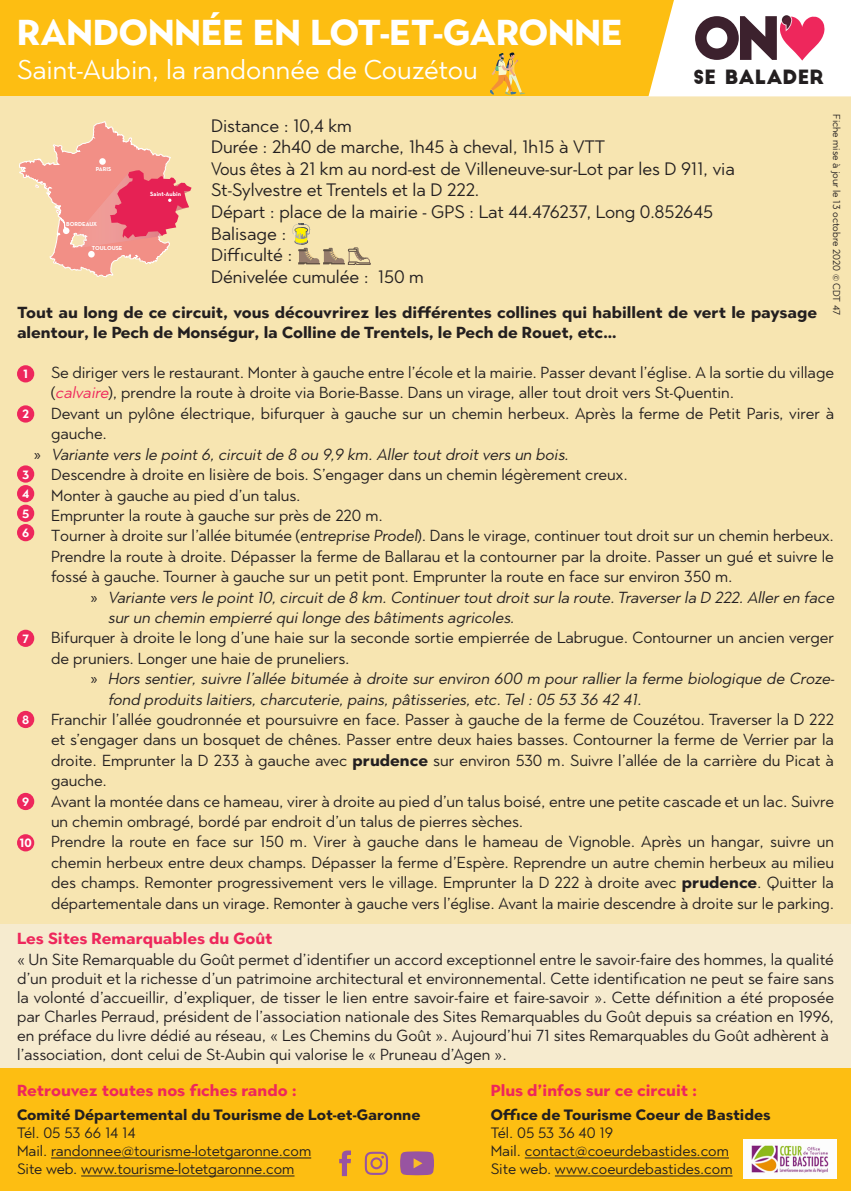
<style>
.page{position:relative;width:851px;height:1191px;background:#fff}
.page>*{position:absolute;margin:0;border:0;box-sizing:border-box;transform-origin:0 0}
.t1{font:700 36px "Town 80 Text";color:#fff}
.t2{font:27px "Town 80 Text";color:#fff}
.t3{font:19.2px "Big John";color:#231f20}
.t4{font:18px "Town 80 Text";color:#231f20}
.t5{font:18px "Town 80 Text";color:#231f20;scale:.94 1}
.t6{font:16px/20.4px "Town 80 Text";color:#231f20}
.t7{font:italic 16px/20.4px "Town 80 Text";color:#231f20}
.t8{font:700 16px/20px "Town 80 Text";color:#231f20}
.t9{font:700 16px "Town 80 Text";color:#ee275c}
.t10{font:15px "Town 80 Text";color:#231f20}
.t11{font:700 15px "Town 80 Text";color:#231f20}
.t12{font:700 12px "Town 80 Text";color:#fff}
.t13{font:10px "Town 80 Text";color:#231f20}
.t14{font:700 6.2px "Neutra Text";color:#fff}
.t15{font:700 5.8px "Neutra Text";color:#fff}
.s1{font-style:italic;color:#ee275c}
.s2{font-family:"Myriad Pro";font-style:normal}
.s3{font-weight:700}
</style>
<div class="page">
<div style="left:0;top:0;width:850px;height:96px;background:#fdbe12"></div>
<div style="left:0;top:1063px;width:850px;height:128px;background:#fdbe12"></div>
<div style="left:0;top:96px;width:850px;height:828px;background:#f7e5b1"></div>
<svg style="left:648px;top:0;width:202px;height:96px;background:#e5d1ca"></svg>
<svg style="left:490px;top:53px;width:35px;height:42px"></svg>
<svg style="left:19px;top:121px;width:172px;height:157px"></svg>
<div style="left:0;top:924px;width:850px;height:144px;background:#f6ebcf"></div>
<hr style="left:51px;top:1157px;width:260px;height:1px;background:#231f20">
<hr style="left:81px;top:1175px;width:213px;height:1px;background:#231f20">
<svg style="left:400px;top:1151px;width:34px;height:24px"></svg>
<svg style="left:339px;top:1150px;width:12px;height:26px"></svg>
<svg style="left:365px;top:1151px;width:23px;height:23px"></svg>
<div style="left:17px;top:365px;width:17px;height:17px;background:#ee275c;border-radius:50%"></div>
<div style="left:17px;top:405px;width:17px;height:17px;background:#ee275c;border-radius:50%"></div>
<div style="left:17px;top:465px;width:17px;height:17px;background:#ee275c;border-radius:50%"></div>
<div style="left:17px;top:485px;width:17px;height:17px;background:#ee275c;border-radius:50%"></div>
<div style="left:17px;top:504px;width:17px;height:18px;background:#ee275c;border-radius:50%"></div>
<div style="left:17px;top:524px;width:17px;height:17px;background:#ee275c;border-radius:50%"></div>
<svg style="left:292px;top:224px;width:78px;height:40px"></svg>
<div style="left:17px;top:629px;width:17px;height:18px;background:#ee275c;border-radius:50%"></div>
<div style="left:17px;top:711px;width:17px;height:17px;background:#ee275c;border-radius:50%"></div>
<div style="left:17px;top:834px;width:17px;height:17px;background:#ee275c;border-radius:50%"></div>
<div style="left:17px;top:793px;width:17px;height:17px;background:#ee275c;border-radius:50%"></div>
<hr style="left:524px;top:1157px;width:204px;height:1px;background:#231f20">
<hr style="left:555px;top:1175px;width:177px;height:1px;background:#231f20">
<img style="left:743px;top:1139px;width:93px;height:39px">
<p class="t1" style="left:17px;top:9px;width:607px">RANDONNÉE EN LOT-ET-GARONNE</p>
<p class="t2" style="left:17px;top:52px;width:462px">Saint-Aubin, la randonnée de Couzétou</p>
<p class="t3" style="left:693px;top:68px;width:132px">SE BALADER</p>
<p class="t13" style="left:842px;top:114px;width:203px;rotate:90deg">Fiche mise à jour le 13 octobre 2020 © CDT 47</p>
<p class="t4" style="left:211px;top:114px;width:142px">Distance : 10,4 km</p>
<p class="t4" style="left:211px;top:135px;width:395px">Durée : 2h40 de marche, 1h45 à cheval, 1h15 à VTT</p>
<p class="t5" style="left:211px;top:157px;width:558px">Vous êtes à 21 km au nord-est de Villeneuve-sur-Lot par les D 911, via</p>
<p class="t4" style="left:211px;top:179px;width:270px">St-Sylvestre et Trentels et la D 222.</p>
<p class="t4" style="left:211px;top:200px;width:503px">Départ : place de la mairie - GPS : Lat 44.476237, Long 0.852645</p>
<p class="t4" style="left:211px;top:222px;width:77px">Balisage :</p>
<p class="t4" style="left:211px;top:243px;width:83px">Difficulté :</p>
<p class="t4" style="left:211px;top:265px;width:214px">Dénivelée cumulée : 150 m</p>
<p class="t8" style="left:17px;top:302px;width:801px">Tout au long de ce circuit, vous découvrirez les différentes collines qui habillent de vert le paysage alentour, le Pech de Monségur, la Colline de Trentels, le Pech de Rouet, etc…</p>
<p class="t6" style="left:51px;top:362px;width:784px">Se diriger vers le restaurant. Monter à gauche entre l’école et la mairie. Passer devant l’église. A la sortie du village (<span class="s1">calvaire</span>), prendre la route à droite via Borie-Basse. Dans un virage, aller tout droit vers St-Quentin.</p>
<p class="t6" style="left:51px;top:403px;width:784px">Devant un pylône électrique, bifurquer à gauche sur un chemin herbeux. Après la ferme de Petit Paris, virer à gauche.</p>
<p class="t7" style="left:34px;top:444px;width:539px"><span class="s2">»</span> Variante vers le point6,circuitde 8 ou 9,9 km.Allertoutdroitvers un bois.</p>
<p class="t6" style="left:51px;top:464px;width:578px">Descendre à droite en lisière de bois. S’engager dans un chemin légèrement creux.</p>
<p class="t6" style="left:51px;top:484px;width:251px">Monter à gauche au pied d’un talus.</p>
<p class="t6" style="left:51px;top:505px;width:333px">Emprunter la route à gauche sur près de 220 m.</p>
<p class="t6" style="left:51px;top:525px;width:784px;text-align:justify">Tourner à droite sur l’allée bitumée (entreprise Prodel). Dans le virage, continuer tout droit sur un chemin herbeux.<br>Prendre la route à droite. Dépasser la ferme de Ballarau et la contourner par la droite. Passer un gué et suivre le fossé à gauche. Tourner à gauche sur un petit pont. Emprunter la route en face sur environ 350 m.</p>
<p class="t7" style="left:108px;top:586px;width:731px;text-indent:-17px"><span class="s2">»</span> Variante vers le point10,circuitde 8 km.Continuertoutdroitsurla route.Traverserla D 222.Alleren face surun chemin empierré quilonge des bâtiments agricoles.</p>
<p class="t6" style="left:51px;top:627px;width:784px">Bifurquer à droite le long d’une haie sur la seconde sortie empierrée de Labrugue. Contourner un ancien verger de pruniers. Longer une haie de pruneliers.</p>
<p class="t7" style="left:108px;top:668px;width:731px;text-indent:-17px"><span class="s2">»</span> Hors sentier, suivre l’allée bitumée à droite sur environ 600 m pour rallier la ferme biologique de Croze&shy;fond produits laitiers,charcuterie,pains,pâtisseries,etc.Tel:05 53 36 42 41.</p>
<p class="t6" style="left:51px;top:709px;width:784px;text-align:justify">Franchir l’allée goudronnée et poursuivre en face. Passer à gauche de la ferme de Couzétou. Traverser la D 222 et s’engager dans un bosquet de chênes. Passer entre deux haies basses. Contourner la ferme de Verrier par la droite. Emprunter la D 233 à gauche avec <span class="s3">prudence</span> sur environ 530 m. Suivre l’allée de la carrière du Picat à gauche.</p>
<p class="t6" style="left:51px;top:790px;width:784px">Avant la montée dans ce hameau, virer à droite au pied d’un talus boisé, entre une petite cascade et un lac. Suivre un chemin ombragé, bordé par endroit d’un talus de pierres sèches.</p>
<p class="t6" style="left:51px;top:831px;width:784px;text-align:justify">Prendre la route en face sur 150 m. Virer à gauche dans le hameau de Vignoble. Après un hangar, suivre un chemin herbeux entre deux champs. Dépasser la ferme d’Espère. Reprendre un autre chemin herbeux au milieu des champs. Remonter progressivement vers le village. Emprunter la D 222 à droite avec <span class="s3">prudence</span>. Quitter la</p>
<p class="t6" style="left:51px;top:892px;width:784px">départementale dans un virage. Remonter à gauche vers l’église. Avant la mairie descendre à droite sur le parking.</p>
<p class="t9" style="left:17px;top:928px;width:257px">Les Sites Remarquables du Goût</p>
<p class="t6" style="left:17px;top:950px;width:818px;line-height:19px;text-align:justify">« Un Site Remarquable du Goût permet d’identifier un accord exceptionnel entre le savoir-faire des hommes, la qualité d’un produit et la richesse d’un patrimoine architectural et environnemental. Cette identification ne peut se faire sans la volonté d’accueillir, d’expliquer, de tisser le lien entre savoir-faire et faire-savoir ». Cette définition a été proposée par Charles Perraud, président de l’association nationale des Sites Remarquables du Goût depuis sa création en 1996, en préface du livre dédié au réseau, « Les Chemins du Goût ». Aujourd’hui 71 sites Remarquables du Goût adhèrent à</p>
<p class="t6" style="left:17px;top:1044px;width:491px">l’association, dont celui de St-Aubin qui valorise le « Pruneau d’Agen ».</p>
<p class="t9" style="left:17px;top:1080px;width:281px">Retrouvez toutes nos fiches rando :</p>
<p class="t11" style="left:17px;top:1105px;width:405px">Comité Départemental du Tourisme de Lot-et-Garonne</p>
<p class="t10" style="left:17px;top:1123px;width:120px">Tél. 05 53 66 14 14</p>
<p class="t10" style="left:17px;top:1141px;width:296px">Mail. randonnee@tourisme-lotetgaronne.com</p>
<p class="t10" style="left:17px;top:1159px;width:279px">Site web. www.tourisme-lotetgaronne.com</p>
<p class="t15" style="left:96px;top:165px;width:17px">PARIS</p>
<p class="t14" style="left:150px;top:190px;width:32px">Saint-Aubin</p>
<p class="t15" style="left:66px;top:220px;width:32px">BORDEAUX</p>
<p class="t15" style="left:92px;top:244px;width:32px">TOULOUSE</p>
<p class="t12" style="left:23px;top:366px;width:6px">1</p>
<p class="t12" style="left:22px;top:406px;width:8px">2</p>
<p class="t12" style="left:22px;top:466px;width:9px">3</p>
<p class="t12" style="left:22px;top:486px;width:9px">4</p>
<p class="t12" style="left:22px;top:506px;width:9px">5</p>
<p class="t12" style="left:22px;top:525px;width:9px">6</p>
<p class="t12" style="left:22px;top:631px;width:8px">7</p>
<p class="t12" style="left:22px;top:712px;width:9px">8</p>
<p class="t12" style="left:22px;top:794px;width:9px">9</p>
<p class="t12" style="left:20px;top:835px;width:14px">10</p>
<p class="t9" style="left:490px;top:1080px;width:208px">Plus d’infos sur ce circuit :</p>
<p class="t11" style="left:490px;top:1105px;width:281px">Office de Tourisme Coeur de Bastides</p>
<p class="t10" style="left:490px;top:1123px;width:124px">Tél. 05 53 36 40 19</p>
<p class="t10" style="left:490px;top:1141px;width:240px">Mail. contact@coeurdebastides.com</p>
<p class="t10" style="left:490px;top:1159px;width:243px">Site web. www.coeurdebastides.com</p>
</div>
